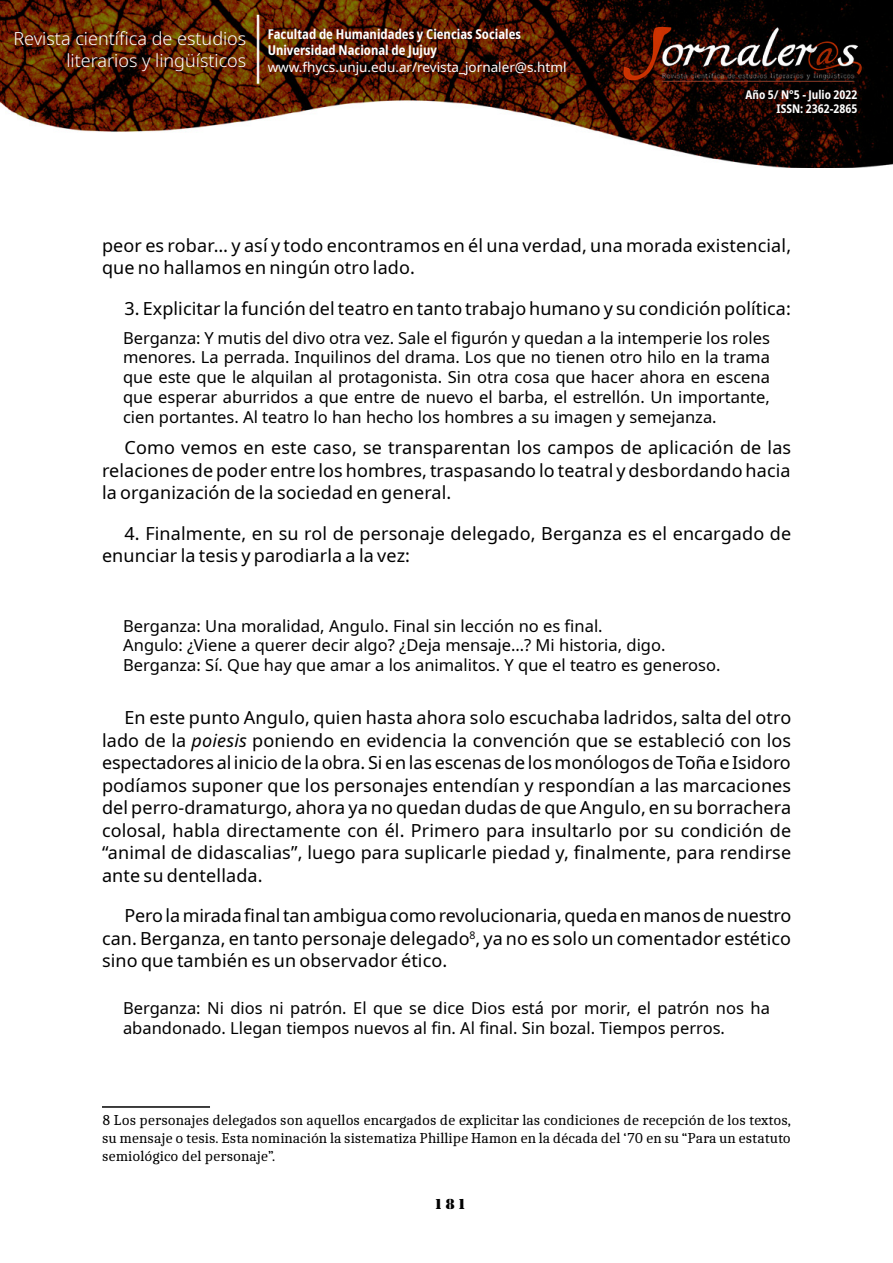
<style>
.page{position:relative;width:893px;height:1263px;background:#fff}
.page>*{position:absolute;margin:0;border:0;box-sizing:border-box;transform-origin:0 0}
.t1{font:18px/22.5px "Noto Sans";letter-spacing:.01em;color:#000;text-align:justify}
.t2{font:300 18px/21.6px "Noto Sans";color:#fff;text-align:right}
.t3{font:16.5px/19.8px "Noto Sans";color:#000}
.t4{font:15px/18px "Caladea";color:#000;text-align:justify}
.t5{font:15px "Stencil";color:#000;scale:1.1 1}
.t6{font:700 condensed 13.5px/16.2px "Noto Sans";color:#fff}
.t7{font:13.5px "Noto Sans";color:#fff}
.t8{font:700 condensed 12px/14.4px "Noto Sans";color:#fff;text-align:right}
.s1{font-style:italic}
</style>
<div class="page">
<img style="left:0;top:0;width:893px;height:167px">
<div style="left:257px;top:15px;width:2px;height:69px;background:#fff;border:1px solid #fff"></div>
<img style="left:621px;top:26px;width:246px;height:55px">
<div style="left:748px;top:92px;width:128px;height:40px;background:#000;opacity:.75"></div>
<hr style="left:102px;top:1106px;width:108px;height:2px;background:#000">
<p class="t2" style="left:14px;top:28px;width:234px">Revista científica de estudios literarios y lingüísticos</p>
<p class="t6" style="left:268px;top:26px;width:255px">Facultad de Humanidades y Ciencias Sociales<br>Universidad Nacional de Jujuy</p>
<p class="t7" style="left:268px;top:57px;width:300px">www.fhycs.unju.edu.ar/revista_jornaler@s.html</p>
<p class="t8" style="left:746px;top:87px;width:113px">Año 5/ N°5 - Julio 2022<br>ISSN: 2362-2865</p>
<p class="t1" style="left:102px;top:234px;width:691px">peor es robar… y así y todo encontramos en él una verdad, una morada existencial, que no hallamos en ningún otro lado.</p>
<p class="t1" style="left:124px;top:297px;width:668px">3. Explicitar la función del teatro en tanto trabajo humano y su condición política:</p>
<p class="t3" style="left:123px;top:328px;width:648px;text-align:justify">Berganza: Y mutis del divo otra vez. Sale el figurón y quedan a la intemperie los roles menores. La perrada. Inquilinos del drama. Los que no tienen otro hilo en la trama que este que le alquilan al protagonista. Sin otra cosa que hacer ahora en escena que esperar aburridos a que entre de nuevo el barba, el estrellón. Un importante, cien portantes. Al teatro lo han hecho los hombres a su imagen y semejanza.</p>
<p class="t1" style="left:102px;top:437px;width:691px;text-indent:22px">Como vemos en este caso, se transparentan los campos de aplicación de las relaciones de poder entre los hombres, traspasando lo teatral y desbordando hacia la organización de la sociedad en general.</p>
<p class="t1" style="left:102px;top:522px;width:691px;text-indent:22px">4. Finalmente, en su rol de personaje delegado, Berganza es el encargado de enunciar la tesis y parodiarla a la vez:</p>
<p class="t3" style="left:123px;top:616px;width:599px">Berganza: Una moralidad, Angulo. Final sin lección no es final.<br>Angulo: ¿Viene a querer decir algo? ¿Deja mensaje…? Mi historia, digo.<br>Berganza: Sí. Que hay que amar a los animalitos. Y que el teatro es generoso.</p>
<p class="t1" style="left:102px;top:707px;width:691px;text-indent:22px">En este punto Angulo, quien hasta ahora solo escuchaba ladridos, salta del otro lado de la <span class="s1">poiesis</span> poniendo en evidencia la convención que se estableció con los espectadores al inicio de la obra. Si en las escenas de los monólogos de Toña e Isidoro podíamos suponer que los personajes entendían y respondían a las marcaciones del perro-dramaturgo, ahora ya no quedan dudas de que Angulo, en su borrachera colosal, habla directamente con él. Primero para insultarlo por su condición de “animal de didascalias”, luego para suplicarle piedad y, finalmente, para rendirse ante su dentellada.</p>
<p class="t1" style="left:102px;top:905px;width:691px;text-indent:22px">Pero la mirada final tan ambigua como revolucionaria, queda en manos de nuestro can. Berganza, en tanto personaje delegado<sup>8</sup>, ya no es solo un comentador estético sino que también es un observador ético.</p>
<p class="t3" style="left:123px;top:999px;width:648px">Berganza: Ni dios ni patrón. El que se dice Dios está por morir, el patrón nos ha abandonado. Llegan tiempos nuevos al fin. Al final. Sin bozal. Tiempos perros.</p>
<p class="t4" style="left:102px;top:1111px;width:690px">8 Los personajes delegados son aquellos encargados de explicitar las condiciones de recepción de los textos, su mensaje o tesis. Esta nominación la sistematiza Phillipe Hamon en la década del ‘70 en su “Para un estatuto semiológico del personaje”.</p>
<p class="t5" style="left:434px;top:1195px;width:31px">181</p>
</div>
